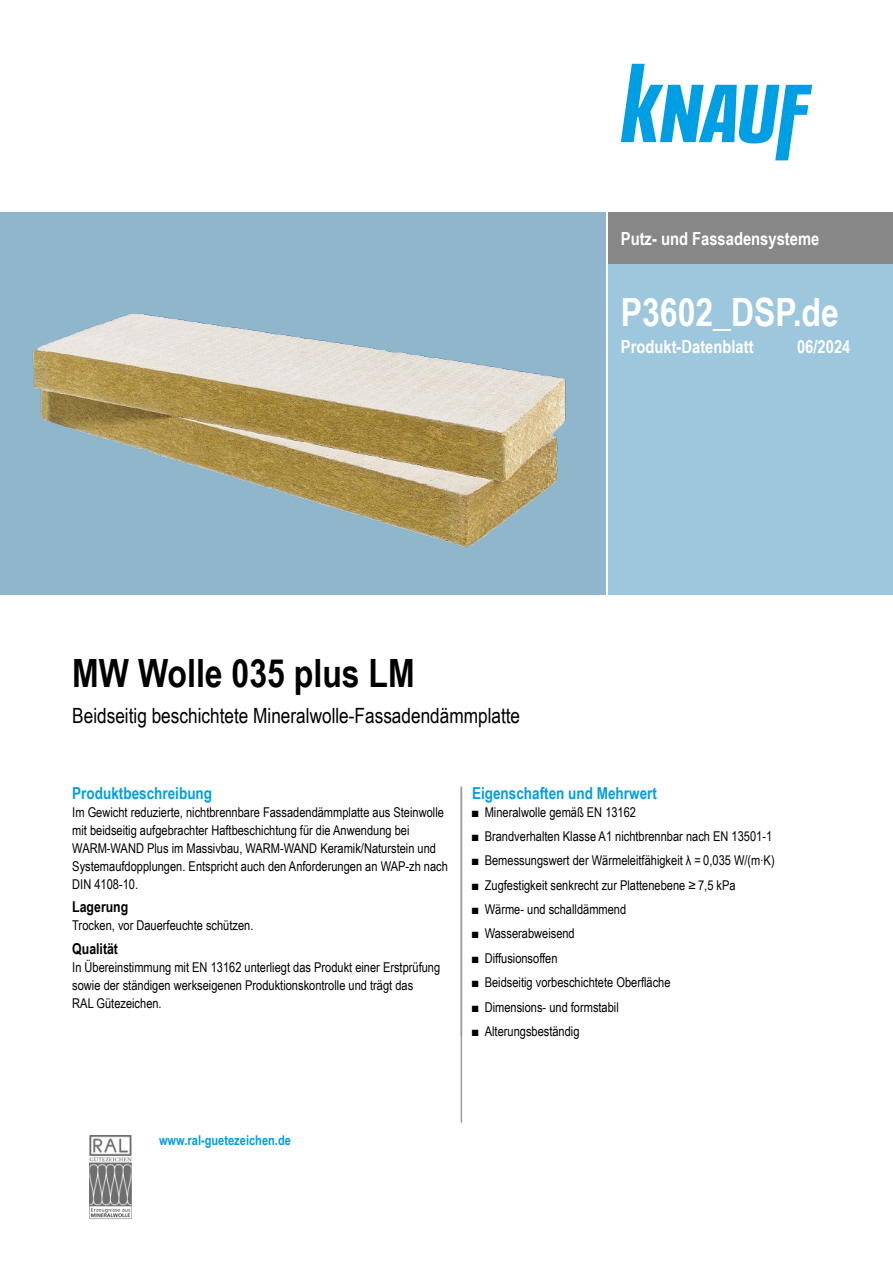
<style>
.page{position:relative;width:893px;height:1263px;background:#fff}
.page>*{position:absolute;margin:0;border:0;box-sizing:border-box;transform-origin:0 0}
.t1{font:700 39px "Arial Narrow";color:#000}
.t2{font:700 39px "Arial Narrow";color:#fff}
.t3{font:21px "Arial Narrow";color:#000}
.Ausgabe_TB{font:700 18px "Arial Narrow";color:#fff}
.Ue3_11cyan_TB{font:700 16.5px "Arial Narrow";color:#009ee3}
.Ue4_10schwarz_TB{font:700 15px "Arial Narrow";color:#000}
.Text_TB{font:13.5px/18px "Arial Narrow";color:#000}
.Link_Internet_blau_TB{font:700 13.5px "Arial Narrow";color:#009ee3}
</style>
<div class="page">
<div style="left:608px;top:213px;width:285px;height:382px;background:#9cc7dd"></div>
<div style="left:608px;top:213px;width:285px;height:51px;background:#868786"></div>
<img style="left:0;top:213px;width:606px;height:382px">
<svg style="left:621px;top:64px;width:191px;height:96px"></svg>
<hr style="left:461px;top:787px;width:1px;height:336px;background:#9c9c9d">
<img style="left:89px;top:1135px;width:43px;height:85px">
<h3 class="Ausgabe_TB" style="left:621px;top:225px;width:200px">Putz- und Fassadensysteme</h3>
<h1 class="t2" style="left:621px;top:282px;width:220px">P3602_DSP.de</h1>
<h3 class="Ausgabe_TB" style="left:621px;top:333px;width:134px">Produkt-Datenblatt</h3>
<p class="Ausgabe_TB" style="left:797px;top:333px;width:55px">06/2024</p>
<h1 class="t1" style="left:72px;top:644px;width:344px">MW Wolle 035 plus LM</h1>
<h2 class="t3" style="left:72px;top:700px;width:449px">Beidseitig beschichtete Mineralwolle-Fassadendämmplatte</h2>
<p class="Ue3_11cyan_TB" style="left:72px;top:780px;width:141px">Produktbeschreibung</p>
<p class="Text_TB" style="left:72px;top:802px;width:373px">Im Gewicht reduzierte, nichtbrennbare Fassadendämmplatte aus Steinwolle</p>
<p class="Text_TB" style="left:72px;top:820px;width:377px">mit beidseitig aufgebrachter Haftbeschichtung für die Anwendung bei WARM-WAND Plus im Massivbau, WARM-WAND Keramik/Naturstein und Systemaufdopplungen. Entspricht auch den Anforderungen an WAP-zh nach DIN 4108-10.</p>
<p class="Ue4_10schwarz_TB" style="left:72px;top:895px;width:58px">Lagerung</p>
<p class="Text_TB" style="left:72px;top:916px;width:183px">Trocken, vor Dauerfeuchte schützen.</p>
<p class="Ue4_10schwarz_TB" style="left:72px;top:937px;width:47px">Qualität</p>
<p class="Text_TB" style="left:72px;top:957px;width:369px">In Übereinstimmung mit EN 13162 unterliegt das Produkt einer Erstprüfung sowie der ständigen werkseigenen Produktionskontrolle und trägt das</p>
<p class="Text_TB" style="left:72px;top:993px;width:91px">RAL Gütezeichen.</p>
<p class="Ue3_11cyan_TB" style="left:472px;top:780px;width:186px">Eigenschaften und Mehrwert</p>
<p class="Text_TB" style="left:472px;top:802px;width:166px">■ Mineralwolle gemäß EN 13162</p>
<p class="Text_TB" style="left:472px;top:827px;width:302px">■ Brandverhalten Klasse A1 nichtbrennbar nach EN 13501-1</p>
<p class="Text_TB" style="left:472px;top:851px;width:304px">■ Bemessungswert der Wärmeleitfähigkeit λ = 0,035 W/(m∙K)</p>
<p class="Text_TB" style="left:472px;top:875px;width:265px">■ Zugfestigkeit senkrecht zur Plattenebene ≥ 7,5 kPa</p>
<p class="Text_TB" style="left:472px;top:900px;width:156px">■ Wärme- und schalldämmend</p>
<p class="Text_TB" style="left:472px;top:924px;width:104px">■ Wasserabweisend</p>
<p class="Text_TB" style="left:472px;top:948px;width:87px">■ Diffusionsoffen</p>
<p class="Text_TB" style="left:472px;top:973px;width:200px">■ Beidseitig vorbeschichtete Oberfläche</p>
<p class="Text_TB" style="left:472px;top:997px;width:148px">■ Dimensions- und formstabil</p>
<p class="Text_TB" style="left:472px;top:1022px;width:109px">■ Alterungsbeständig</p>
<p class="Link_Internet_blau_TB" style="left:159px;top:1130px;width:133px">www.ral-guetezeichen.de</p>
</div>
